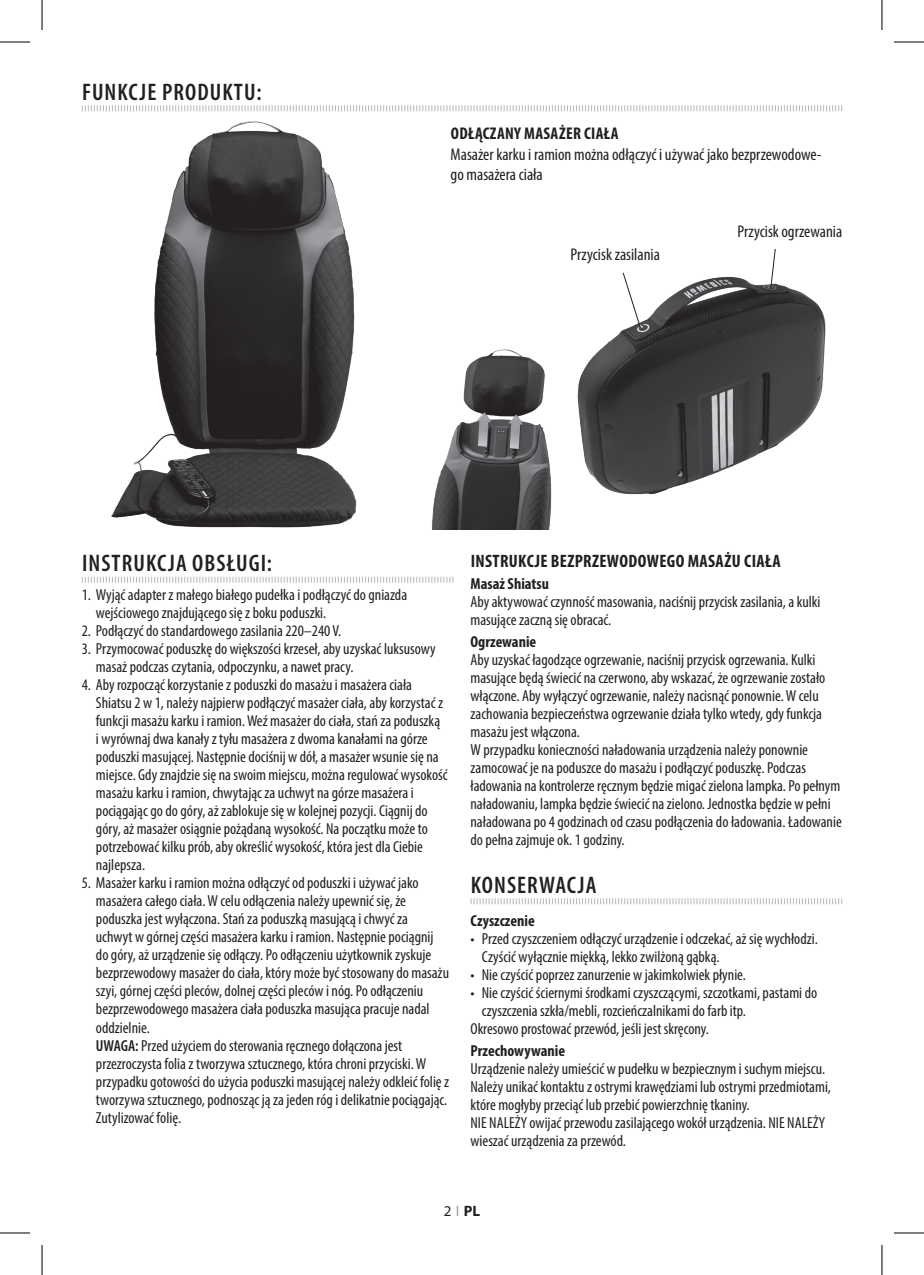
<style>
.page{position:relative;width:924px;height:1275px;background:#fff}
.page>*{position:absolute;margin:0;border:0;box-sizing:border-box;transform-origin:0 0}
.Section_Header{font:600 condensed 24px "Myriad Pro";letter-spacing:.045em;color:#231f20}
.Text{font:700 condensed 18px "Myriad Pro";letter-spacing:.02em;color:#231f20}
.Body_Copy{font:condensed 17px/20.4px "Myriad Pro";color:#231f20}
.Body_Copy-2{font:700 condensed 17px "Myriad Pro";letter-spacing:.02em;color:#231f20}
.Text-2{font:condensed 16px/18px "Myriad Pro";color:#231f20}
.Text-3{font:700 condensed 16px "Myriad Pro";color:#231f20}
.Page_nos{font:700 15px "Myriad Pro";color:#231f20}
.s1{font-weight:600}
.s2{font-weight:400}
.s3{font-weight:400;font-stretch:condensed;color:#939598}
</style>
<div class="page">
<svg style="left:82px;top:576px;width:371px;height:6px"></svg>
<svg style="left:470px;top:898px;width:370px;height:6px"></svg>
<svg style="left:81px;top:105px;width:761px;height:7px"></svg>
<img style="left:472px;top:349px;width:80px;height:180px">
<img style="left:85px;top:106px;width:387px;height:424px">
<img style="left:577px;top:249px;width:249px;height:246px">
<svg style="left:622px;top:272px;width:18px;height:56px"></svg>
<svg style="left:769px;top:249px;width:6px;height:40px"></svg>
<hr style="left:0;top:42px;width:30px;height:1px;background:#000">
<hr style="left:893px;top:42px;width:30px;height:1px;background:#000">
<hr style="left:0;top:1232px;width:30px;height:1px;background:#000">
<hr style="left:893px;top:1232px;width:30px;height:1px;background:#000">
<hr style="left:42px;top:0;width:1px;height:30px;background:#000">
<hr style="left:42px;top:1245px;width:1px;height:30px;background:#000">
<hr style="left:881px;top:0;width:1px;height:30px;background:#000">
<hr style="left:881px;top:1245px;width:1px;height:30px;background:#000">
<p class="Section_Header" style="left:82px;top:77px;width:181px">FUNKCJE PRODUKTU:</p>
<p class="Body_Copy-2" style="left:450px;top:123px;width:169px">ODŁĄCZANY MASAŻER CIAŁA</p>
<p class="Body_Copy" style="left:450px;top:144px;width:372px">Masażer karku i ramion można odłączyć i używać jako bezprzewodowe&shy;go masażera ciała</p>
<p class="Body_Copy" style="left:570px;top:244px;width:91px">Przycisk zasilania</p>
<p class="Body_Copy" style="left:737px;top:221px;width:106px">Przycisk ogrzewania</p>
<p class="Section_Header" style="left:82px;top:548px;width:191px">INSTRUKCJA OBSŁUGI:</p>
<p class="Text-2" style="left:96px;top:586px;width:312px;text-indent:-14px">1. Wyjąć adapter z małego białego pudełka i podłączyć do gniazda wejściowego znajdującego się z boku poduszki.</p>
<p class="Text-2" style="left:82px;top:622px;width:261px">2. Podłączyć do standardowego zasilania 220–240 V.</p>
<p class="Text-2" style="left:96px;top:640px;width:341px;text-indent:-14px">3. Przymocować poduszkę do większości krzeseł, aby uzyskać luksusowy masaż podczas czytania, odpoczynku, a nawet pracy.</p>
<p class="Text-2" style="left:96px;top:676px;width:353px;text-indent:-14px">4. Aby rozpocząć korzystanie z poduszki do masażu i masażera ciała Shiatsu 2 w 1, należy najpierw podłączyć masażer ciała, aby korzystać z funkcji masażu karku i ramion. Weź masażer do ciała, stań za poduszką<br>i wyrównaj dwa kanały z tyłu masażera z dwoma kanałami na górze poduszki masującej. Następnie dociśnij w dół, a masażer wsunie się na miejsce. Gdy znajdzie się na swoim miejscu, można regulować wysokość masażu karku i ramion, chwytając za uchwyt na górze masażera i pociągając go do góry, aż zablokuje się w kolejnej pozycji. Ciągnij do góry, aż masażer osiągnie pożądaną wysokość. Na początku może to potrzebować kilku prób, aby określić wysokość, która jest dla Ciebie najlepsza.</p>
<p class="Text-2" style="left:96px;top:874px;width:355px;text-indent:-14px">5. Masażer karku i ramion można odłączyć od poduszki i używać jako masażera całego ciała. W celu odłączenia należy upewnić się, że poduszka jest wyłączona. Stań za poduszką masującą i chwyć za<br>uchwyt w górnej części masażera karku i ramion. Następnie pociągnij do góry, aż urządzenie się odłączy. Po odłączeniu użytkownik zyskuje bezprzewodowy masażer do ciała, który może być stosowany do masażu szyi, górnej części pleców, dolnej części pleców i nóg. Po odłączeniu bezprzewodowego masażera ciała poduszka masująca pracuje nadal oddzielnie.<br><span class="s1">UWAGA:</span> Przed użyciem do sterowania ręcznego dołączona jest przezroczysta folia z tworzywa sztucznego, która chroni przyciski. W przypadku gotowości do użycia poduszki masującej należy odkleić folię z tworzywa sztucznego, podnosząc ją za jeden róg i delikatnie pociągając.<br>Zutylizować folię.</p>
<p class="Text" style="left:470px;top:549px;width:311px">INSTRUKCJE BEZPRZEWODOWEGO MASAŻU CIAŁA</p>
<p class="Text-3" style="left:470px;top:573px;width:80px">Masaż Shiatsu</p>
<p class="Text-2" style="left:470px;top:592px;width:351px">Aby aktywować czynność masowania, naciśnij przycisk zasilania, a kulki masujące zaczną się obracać.</p>
<p class="Text-3" style="left:470px;top:631px;width:67px">Ogrzewanie</p>
<p class="Text-2" style="left:470px;top:650px;width:356px">Aby uzyskać łagodzące ogrzewanie, naciśnij przycisk ogrzewania. Kulki masujące będą świecić na czerwono, aby wskazać, że ogrzewanie zostało włączone. Aby wyłączyć ogrzewanie, należy nacisnąć ponownie. W celu zachowania bezpieczeństwa ogrzewanie działa tylko wtedy, gdy funkcja masażu jest włączona.</p>
<p class="Text-2" style="left:470px;top:740px;width:372px">W przypadku konieczności naładowania urządzenia należy ponownie zamocować je na poduszce do masażu i podłączyć poduszkę. Podczas ładowania na kontrolerze ręcznym będzie migać zielona lampka. Po pełnym naładowaniu, lampka będzie świecić na zielono. Jednostka będzie w pełni naładowana po 4 godzinach od czasu podłączenia do ładowania. Ładowanie do pełna zajmuje ok. 1 godziny.</p>
<p class="Section_Header" style="left:470px;top:870px;width:127px">KONSERWACJA</p>
<p class="Text-3" style="left:470px;top:910px;width:66px">Czyszczenie</p>
<p class="Text-2" style="left:481px;top:929px;width:337px;text-indent:-11px">• Przed czyszczeniem odłączyć urządzenie i odczekać, aż się wychłodzi.<br>Czyścić wyłącznie miękką, lekko zwilżoną gąbką.</p>
<p class="Text-2" style="left:470px;top:965px;width:277px">• Nie czyścić poprzez zanurzenie w jakimkolwiek płynie.</p>
<p class="Text-2" style="left:481px;top:983px;width:337px;text-indent:-11px">• Nie czyścić ściernymi środkami czyszczącymi, szczotkami, pastami do czyszczenia szkła/mebli, rozcieńczalnikami do farb itp.</p>
<p class="Text-2" style="left:470px;top:1019px;width:240px">Okresowo prostować przewód, jeśli jest skręcony.</p>
<p class="Text-3" style="left:470px;top:1040px;width:96px">Przechowywanie</p>
<p class="Text-2" style="left:470px;top:1059px;width:362px">Urządzenie należy umieścić w pudełku w bezpiecznym i suchym miejscu.<br>Należy unikać kontaktu z ostrymi krawędziami lub ostrymi przedmiotami, które mogłyby przeciąć lub przebić powierzchnię tkaniny.</p>
<p class="Text-2" style="left:470px;top:1113px;width:356px">NIE NALEŻY owijać przewodu zasilającego wokół urządzenia. NIE NALEŻY wieszać urządzenia za przewód.</p>
<p class="Page_nos" style="left:443px;top:1200px;width:38px"><span class="s2">2</span> <span class="s3">I</span> PL</p>
</div>
